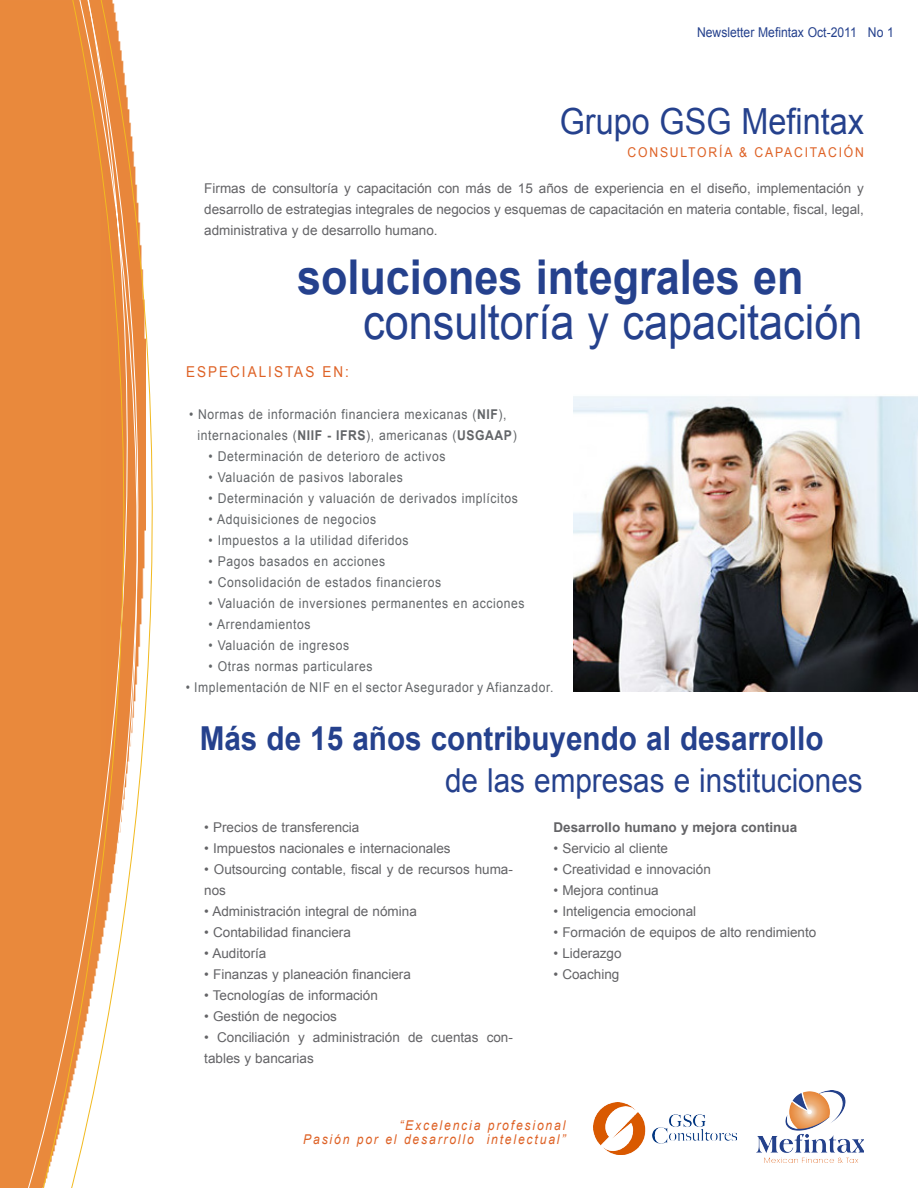
<style>
.page{position:relative;width:918px;height:1188px;background:#fff}
.page>*{position:absolute;margin:0;border:0;box-sizing:border-box;transform-origin:0 0}
.t1{font:48px "Arial";color:#25418d;scale:.9 1}
.t2{font:700 48px "Arial";color:#25418d;scale:.9 1}
.t3{font:36px "Arial";color:#25418d;scale:.9 1}
.t4{font:700 33px "Arial";color:#25418d;scale:.9 1}
.t5{font:33px "Arial";color:#25418d;scale:.9 1}
.t6{font:15px "Arial";letter-spacing:.15em;color:#de6226;scale:.9 1}
.t7{font:13.5px/21px "Arial";color:#636366}
.t8{font:13.5px/21px "Arial";letter-spacing:.05em;color:#626568;scale:.9 1}
.t9{font:italic 13.5px/13.5px "Arial";letter-spacing:.15em;color:#de6226;text-align:right;scale:.9 1}
.t10{font:700 13.5px "Arial";color:#636366}
.t11{font:13.5px "Arial";color:#25418d;scale:.9 1}
.t12{font:13.5px "Arial";letter-spacing:.15em;color:#de6226;scale:.9 1}
.s1{font-weight:700}
</style>
<div class="page">
<img style="left:573px;top:396px;width:345px;height:296px">
<div style="left:0;top:0;width:20px;height:1188px;background:#e9893c"></div>
<div style="left:20px;top:0;width:12px;height:1188px;background:#e9893c"></div>
<svg style="left:32px;top:0;width:121px;height:1188px"></svg>
<img style="left:594px;top:1103px;width:143px;height:51px">
<img style="left:756px;top:1090px;width:108px;height:72px">
<p class="t11" style="left:697px;top:23px;width:220px">Newsletter Mefintax Oct-2011 No 1</p>
<h2 class="t3" style="left:560px;top:98px;width:340px">Grupo GSG Mefintax</h2>
<p class="t12" style="left:628px;top:143px;width:24px">Consulto</p>
<p class="t12" style="left:709px;top:143px;width:62px">ría &amp; capacitaci</p>
<p class="t12" style="left:844px;top:143px;width:22px">ón</p>
<p class="t7" style="left:204px;top:178px;width:661px;text-align:justify">Firmas de consultoría y capacitación con más de 15 años de experiencia en el diseño, implementación y desarrollo de estrategias integrales de negocios y esquemas de capacitación en materia contable, fiscal, legal, administrativa y de desarrollo humano.</p>
<h1 class="t2" style="left:297px;top:246px;width:564px">soluciones integrales en</h1>
<h1 class="t1" style="left:363px;top:291px;width:556px">consultoría y capacitación</h1>
<p class="t6" style="left:186px;top:362px;width:183px">ESPECIALISTAS EN:</p>
<p class="t8" style="left:198px;top:404px;width:356px;text-indent:-9px">• Normas de información financiera mexicanas (<span class="s1">NIF</span>), internacionales (<span class="s1">NIIF - IFRS</span>), americanas (<span class="s1">USGAAP</span>)</p>
<p class="t8" style="left:209px;top:446px;width:265px">• Determinación de deterioro de activos</p>
<p class="t8" style="left:209px;top:467px;width:217px">• Valuación de pasivos laborales</p>
<p class="t8" style="left:209px;top:488px;width:345px">• Determinación y valuación de derivados implícitos</p>
<p class="t8" style="left:209px;top:509px;width:188px">• Adquisiciones de negocios</p>
<p class="t8" style="left:209px;top:530px;width:224px">• Impuestos a la utilidad diferidos</p>
<p class="t8" style="left:209px;top:551px;width:198px">• Pagos basados en acciones</p>
<p class="t8" style="left:209px;top:572px;width:260px">• Consolidación de estados financieros</p>
<p class="t8" style="left:209px;top:593px;width:353px">• Valuación de inversiones permanentes en acciones</p>
<p class="t8" style="left:209px;top:614px;width:115px">• Arrendamientos</p>
<p class="t8" style="left:209px;top:635px;width:158px">• Valuación de ingresos</p>
<p class="t8" style="left:209px;top:656px;width:184px">• Otras normas particulares</p>
<p class="t8" style="left:186px;top:677px;width:410px">• Implementación de NIF en el sector Asegurador y Afianzador.</p>
<h3 class="t4" style="left:200px;top:716px;width:695px">Más de 15 años contribuyendo al desarrollo</h3>
<h3 class="t5" style="left:445px;top:759px;width:466px">de las empresas e instituciones</h3>
<p class="t7" style="left:204px;top:817px;width:157px">• Precios de transferencia</p>
<p class="t7" style="left:204px;top:838px;width:248px">• Impuestos nacionales e internacionales</p>
<p class="t7" style="left:204px;top:859px;width:310px">• Outsourcing contable, fiscal y de recursos huma&shy;nos</p>
<p class="t7" style="left:204px;top:901px;width:214px">• Administración integral de nómina</p>
<p class="t7" style="left:204px;top:922px;width:148px">• Contabilidad financiera</p>
<p class="t7" style="left:204px;top:943px;width:64px">• Auditoría</p>
<p class="t7" style="left:204px;top:964px;width:208px">• Finanzas y planeación financiera</p>
<p class="t7" style="left:204px;top:985px;width:175px">• Tecnologías de información</p>
<p class="t7" style="left:204px;top:1006px;width:134px">• Gestión de negocios</p>
<p class="t7" style="left:204px;top:1027px;width:310px">• Conciliación y administración de cuentas con&shy;tables y bancarias</p>
<p class="t10" style="left:553px;top:818px;width:245px">Desarrollo humano y mejora continua</p>
<p class="t7" style="left:553px;top:838px;width:116px">• Servicio al cliente</p>
<p class="t7" style="left:553px;top:859px;width:159px">• Creatividad e innovación</p>
<p class="t7" style="left:553px;top:880px;width:107px">• Mejora continua</p>
<p class="t7" style="left:553px;top:901px;width:144px">• Inteligencia emocional</p>
<p class="t7" style="left:553px;top:922px;width:264px">• Formación de equipos de alto rendimiento</p>
<p class="t7" style="left:553px;top:943px;width:70px">• Liderazgo</p>
<p class="t7" style="left:553px;top:964px;width:67px">• Coaching</p>
<p class="t9" style="left:303px;top:1119px;width:293px">“Excelencia profesional<br>Pasión por el desarrollo intelectual”</p>
</div>
